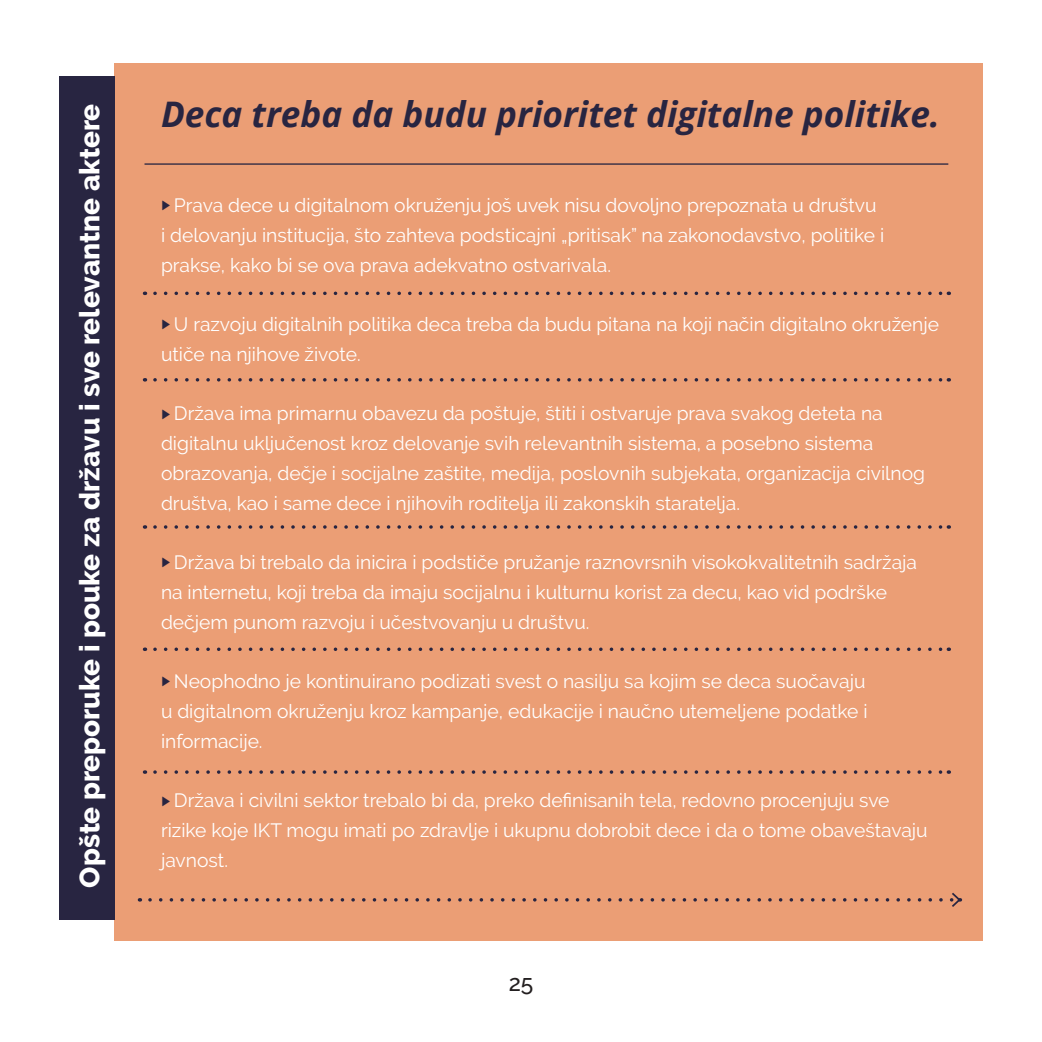
<style>
.page{position:relative;width:1042px;height:1042px;background:#fff}
.page>*{position:absolute;margin:0;border:0;box-sizing:border-box;transform-origin:0 0}
.t1{font:italic 700 35.18px "Open Sans";color:#282541}
.t2{font:800 28px "Raleway";color:#fff}
.t3{font:500 22.75px "Raleway";color:#231f20}
.t4{font:19.25px/29.8px "Raleway";color:#fff}
.s1{font-family:"Cera PRO";font-weight:900;font-size:14px;color:#282541}
</style>
<div class="page">
<div style="left:115px;top:63px;width:868px;height:877px;background:#eb9e75"></div>
<hr style="left:144px;top:163px;width:804px;height:2px;background:#282541">
<div style="left:59px;top:76px;width:56px;height:843px;background:#282541"></div>
<svg style="left:155px;top:292px;width:794px;height:3px"></svg>
<svg style="left:155px;top:378px;width:794px;height:3px"></svg>
<svg style="left:155px;top:525px;width:794px;height:4px"></svg>
<svg style="left:155px;top:647px;width:794px;height:4px"></svg>
<svg style="left:155px;top:770px;width:794px;height:4px"></svg>
<svg style="left:150px;top:892px;width:812px;height:15px"></svg>
<h2 class="t2" style="left:74px;top:887px;width:785px;rotate:-90deg">Opšte preporuke i pouke za državu i sve relevantne aktere</h2>
<h1 class="t1" style="left:161px;top:90px;width:780px">Deca treba da budu prioritet digitalne politike.</h1>
<p class="t4" style="left:161px;top:190px;width:725px"><span class="s1">▶</span> Prava dece u digitalnom okruženju još uvek nisu dovoljno prepoznata u društvu i delovanju institucija, što zahteva podsticajni „pritisak” na zakonodavstvo, politike i prakse, kako bi se ova prava adekvatno ostvarivala.</p>
<p class="t4" style="left:161px;top:309px;width:779px"><span class="s1">▶</span> U razvoju digitalnih politika deca treba da budu pitana na koji način digitalno okruženje utiče na njihove živote.</p>
<p class="t4" style="left:161px;top:399px;width:765px"><span class="s1">▶</span> Država ima primarnu obavezu da poštuje, štiti i ostvaruje prava svakog deteta na digitalnu uključenost kroz delovanje svih relevantnih sistema, a posebno sistema obrazovanja, dečje i socijalne zaštite, medija, poslovnih subjekata, organizacija civilnog društva, kao i same dece i njihovih roditelja ili zakonskih staratelja.</p>
<p class="t4" style="left:161px;top:547px;width:757px"><span class="s1">▶</span> Država bi trebalo da inicira i podstiče pružanje raznovrsnih visokokvalitetnih sadržaja na internetu, koji treba da imaju socijalnu i kulturnu korist za decu, kao vid podrške dečjem punom razvoju i učestvovanju u društvu.</p>
<p class="t4" style="left:161px;top:666px;width:708px;text-align:justify"><span class="s1">▶</span> Neophodno je kontinuirano podizati svest o nasilju sa kojim se deca suočavaju u digitalnom okruženju kroz kampanje, edukacije i naučno utemeljene podatke i informacije.</p>
<p class="t4" style="left:161px;top:785px;width:768px"><span class="s1">▶</span> Država i civilni sektor trebalo bi da, preko definisanih tela, redovno procenjuju sve rizike koje IKT mogu imati po zdravlje i ukupnu dobrobit dece i da o tome obaveštavaju javnost.</p>
<p class="t3" style="left:509px;top:969px;width:26px">25</p>
</div>
